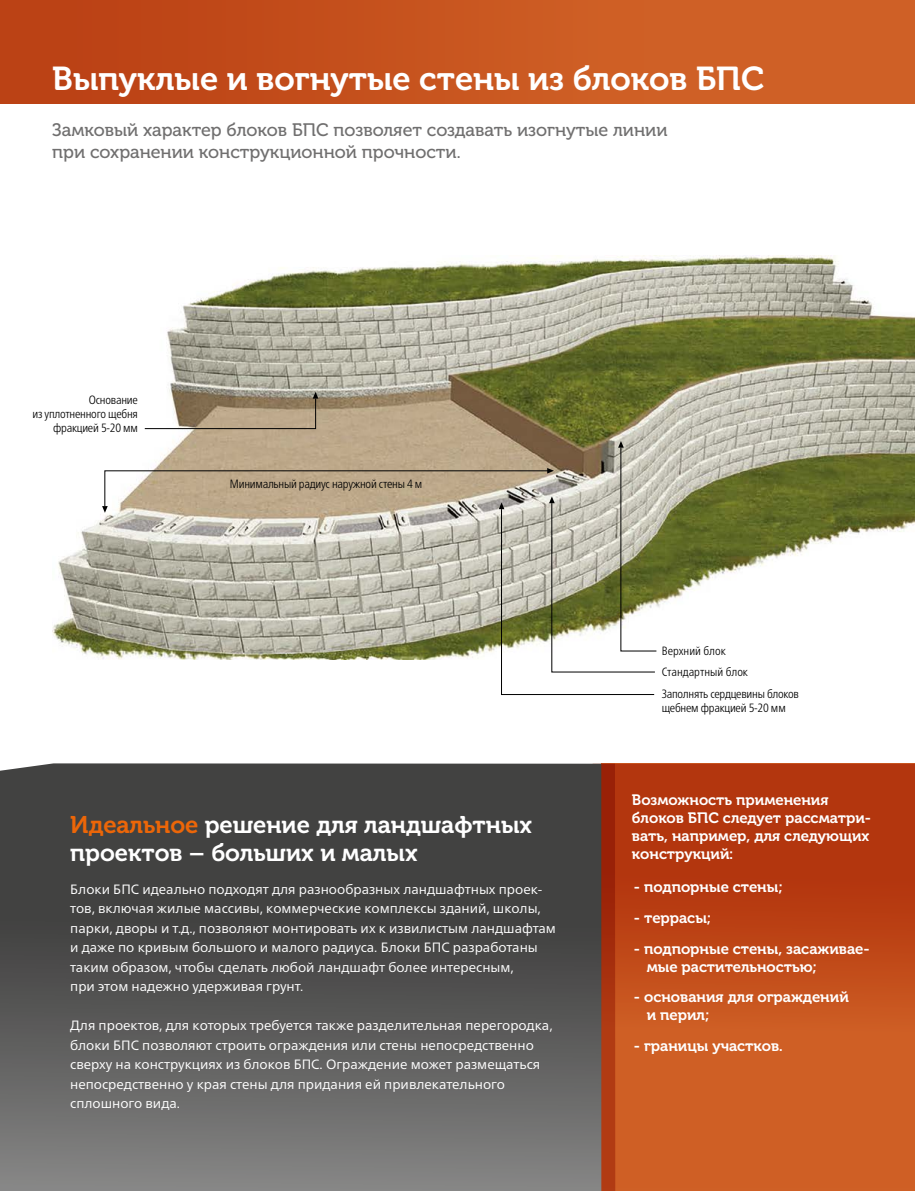
<style>
.page{position:relative;width:915px;height:1191px;background:#fff}
.page>*{position:absolute;margin:0;border:0;box-sizing:border-box;transform-origin:0 0}
.t1{font:33px "Museo Cyrl 700";color:#fff}
.t2{font:33px "Museo 700";color:#fff}
.t3{font:24px/28.8px "Museo Cyrl 700";color:#fff}
.t4{font:18px/21.6px "Museo Cyrl 500";color:#706f6f}
.t5{font:15px/18px "Museo Cyrl 700";color:#fff}
.t6{font:13.5px/19.5px "Frutiger Neue LTW1 G";color:#fff}
.t7{font:300 condensed 12px/14.4px "Frutiger Neue LTW1 G";letter-spacing:-.02em;color:#000;text-align:right}
.t8{font:300 condensed 12px "Frutiger Neue LTW1 G";color:#000}
.s1{color:#ec6608}
</style>
<div class="page">
<svg style="left:0;top:763px;width:601px;height:428px;background:#565655"></svg>
<div style="left:0;top:0;width:914px;height:104px;background:#cf6026"></div>
<img style="left:52px;top:256px;width:862px;height:402px">
<div style="left:0;top:0;width:643px;height:104px;background:linear-gradient(to right,#b83e13,#cf6025)"></div>
<svg style="left:601px;top:763px;width:313px;height:424px;background:#c04a19"></svg>
<svg style="left:144px;top:392px;width:174px;height:37px"></svg>
<svg style="left:102px;top:441px;width:554px;height:254px"></svg>
<h1 class="t1" style="left:52px;top:60px;width:713px">Выпуклые и вогнутые стены из блоков БПС</h1>
<h1 class="t2" style="left:52px;top:61px;width:254px">12’ Verti-Block Wall</h1>
<h3 class="t4" style="left:52px;top:120px;width:616px">Замковый характер блоков БПС позволяет создавать изогнутые линии при сохранении конструкционной прочности.</h3>
<p class="t7" style="left:32px;top:392px;width:107px">Основание<br>из уплотненного щебня фракцией 5-20 мм</p>
<p class="t7" style="left:230px;top:476px;width:194px">Минимальный радиус наружной стены 4 м</p>
<h2 class="t3" style="left:70px;top:810px;width:463px"><span class="s1">Идеальное</span> решение для ландшафтных проектов – больших и малых</h2>
<p class="t6" style="left:70px;top:879px;width:487px">Блоки БПС идеально подходят для разнообразных ландшафтных проек&shy;тов, включая жилые массивы, коммерческие комплексы зданий, школы, парки, дворы и т.д., позволяют монтировать их к извилистым ландшафтам и даже по кривым большого и малого радиуса. Блоки БПС разработаны таким образом, чтобы сделать любой ландшафт более интересным,<br>при этом надежно удерживая грунт.</p>
<p class="t6" style="left:70px;top:1016px;width:483px">Для проектов, для которых требуется также разделительная перегородка, блоки БПС позволяют строить ограждения или стены непосредственно сверху на конструкциях из блоков БПС. Ограждение может размещаться непосредственно у края стены для придания ей привлекательного сплошного вида.</p>
<p class="t8" style="left:661px;top:644px;width:65px">Верхний блок</p>
<p class="t8" style="left:661px;top:665px;width:88px">Стандартный блок</p>
<p class="t7" style="left:661px;top:686px;width:138px;text-align:left">Заполнять сердцевины блоков щебнем фракцией 5-20 мм</p>
<p class="t5" style="left:631px;top:790px;width:240px">Возможность применения блоков БПС следует рассматри&shy;вать, например, для следующих конструкций:</p>
<p class="t5" style="left:633px;top:878px;width:150px">- подпорные стены;</p>
<p class="t5" style="left:633px;top:909px;width:79px">- террасы;</p>
<p class="t5" style="left:646px;top:939px;width:224px;text-indent:-13px">- подпорные стены, засаживае&shy;мые растительностью;</p>
<p class="t5" style="left:646px;top:988px;width:204px;text-indent:-13px">- основания для ограждений и перил;</p>
<p class="t5" style="left:633px;top:1037px;width:150px">- границы участков.</p>
</div>
